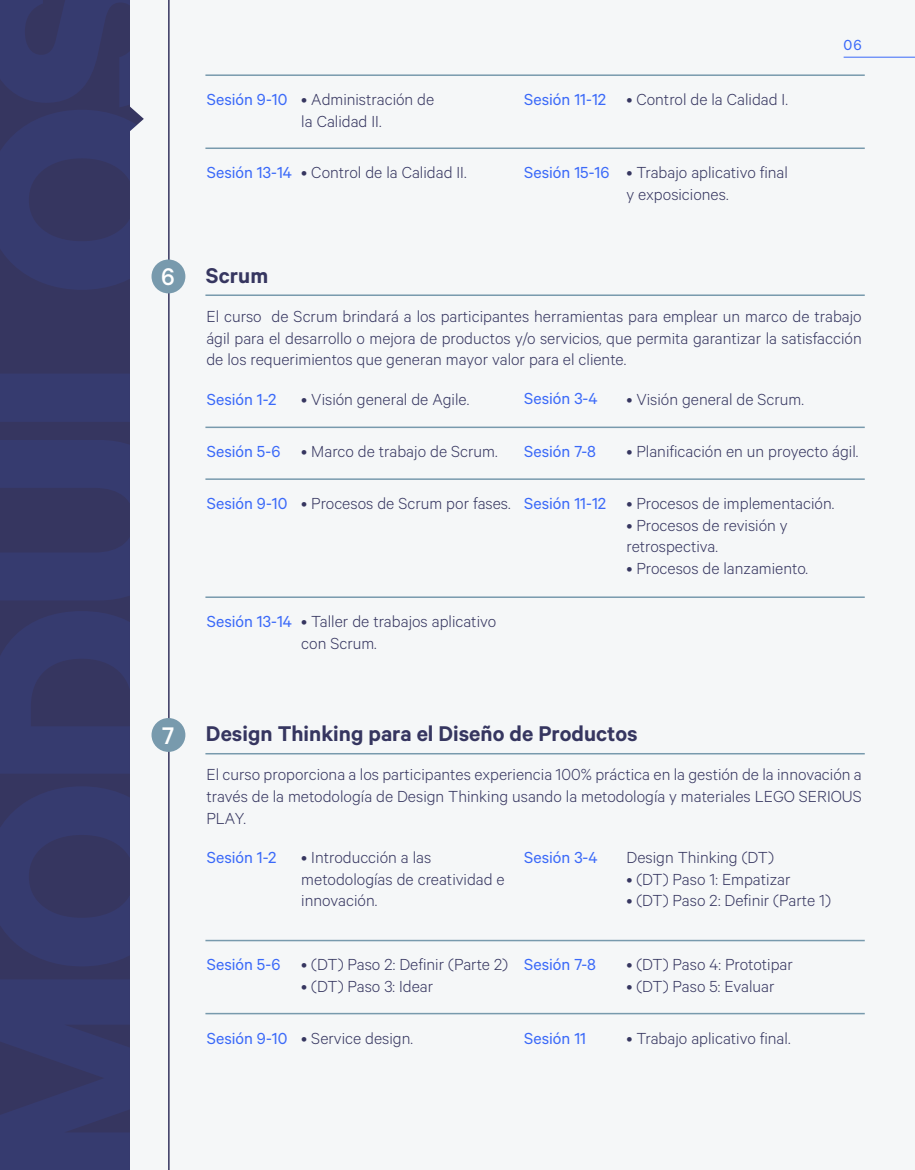
<style>
.page{position:relative;width:915px;height:1170px;background:#fff}
.page>*{position:absolute;margin:0;border:0;box-sizing:border-box;transform-origin:0 0}
.t1{font:500 27px "Calibre";color:#fff}
.t2{font:600 24px "Calibre";color:#363660}
.t3{font:300 18px/21.6px "Calibre";color:#363660}
.t4{font:18px "Calibre";color:#3a69f9}
.t5{font:16.5px "Calibre";color:#3a69f9}
</style>
<div class="page">
<div style="left:130px;top:0;width:784px;height:1169px;background:#f5f7f8"></div>
<div style="left:0;top:0;width:130px;height:1169px;background:#363660"></div>
<svg style="left:130px;top:106px;width:14px;height:25px"></svg>
<hr style="left:843px;top:57px;width:71px;height:1px;background:#3a69f9">
<hr style="left:205px;top:74px;width:659px;height:2px;background:#789aad">
<hr style="left:205px;top:147px;width:659px;height:2px;background:#789aad">
<hr style="left:205px;top:294px;width:659px;height:2px;background:#789aad">
<hr style="left:205px;top:753px;width:659px;height:1px;background:#789aad">
<hr style="left:205px;top:426px;width:659px;height:2px;background:#789aad">
<hr style="left:205px;top:939px;width:659px;height:2px;background:#789aad">
<hr style="left:205px;top:1012px;width:659px;height:2px;background:#789aad">
<hr style="left:205px;top:478px;width:659px;height:2px;background:#789aad">
<hr style="left:205px;top:596px;width:659px;height:2px;background:#789aad">
<hr style="left:168px;top:0;width:1px;height:1169px;background:#363660">
<div style="left:151px;top:259px;width:34px;height:34px;background:#789aad;border-radius:50%"></div>
<div style="left:151px;top:718px;width:34px;height:33px;background:#789aad;border-radius:50%"></div>
<h1 class="t1" style="left:161px;top:261px;width:15px">6</h1>
<h1 class="t1" style="left:162px;top:719px;width:14px">7</h1>
<p class="t4" style="left:207px;top:89px;width:82px">Sesión 9-10</p>
<p class="t4" style="left:207px;top:162px;width:87px">Sesión 13-14</p>
<p class="t3" style="left:301px;top:88px;width:134px">• Administración de la Calidad II.</p>
<p class="t3" style="left:301px;top:161px;width:167px">• Control de la Calidad II.</p>
<h2 class="t2" style="left:206px;top:261px;width:64px">Scrum</h2>
<p class="t4" style="left:524px;top:89px;width:83px">Sesión 11-12</p>
<p class="t3" style="left:626px;top:88px;width:163px">• Control de la Calidad I.</p>
<p class="t4" style="left:524px;top:162px;width:87px">Sesión 15-16</p>
<p class="t3" style="left:626px;top:161px;width:163px">• Trabajo aplicativo final y exposiciones.</p>
<p class="t5" style="left:843px;top:36px;width:19px">06</p>
<p class="t3" style="left:206px;top:305px;width:656px;text-align:justify">El curso de Scrum brindará a los participantes herramientas para emplear un marco de trabajo ágil para el desarrollo o mejora de productos y/o servicios, que permita garantizar la satisfacción de los requerimientos que generan mayor valor para el cliente.</p>
<p class="t4" style="left:207px;top:388px;width:71px">Sesión 1-2</p>
<p class="t3" style="left:301px;top:387px;width:169px">• Visión general de Agile.</p>
<p class="t4" style="left:524px;top:388px;width:75px">Sesión 3-4</p>
<p class="t3" style="left:626px;top:387px;width:179px">• Visión general de Scrum.</p>
<p class="t4" style="left:207px;top:441px;width:75px">Sesión 5-6</p>
<p class="t3" style="left:301px;top:440px;width:198px">• Marco de trabajo de Scrum.</p>
<p class="t4" style="left:524px;top:441px;width:73px">Sesión 7-8</p>
<p class="t3" style="left:626px;top:440px;width:233px">• Planificación en un proyecto ágil.</p>
<p class="t4" style="left:207px;top:493px;width:82px">Sesión 9-10</p>
<p class="t3" style="left:301px;top:492px;width:211px">• Procesos de Scrum por fases.</p>
<p class="t4" style="left:524px;top:493px;width:83px">Sesión 11-12</p>
<p class="t3" style="left:626px;top:492px;width:209px">• Procesos de implementación.</p>
<p class="t3" style="left:626px;top:513px;width:163px">• Procesos de revisión y retrospectiva.</p>
<p class="t3" style="left:626px;top:556px;width:183px">• Procesos de lanzamiento.</p>
<p class="t4" style="left:207px;top:611px;width:87px">Sesión 13-14</p>
<p class="t3" style="left:301px;top:610px;width:196px">• Taller de trabajos aplicativo con Scrum.</p>
<h2 class="t2" style="left:206px;top:719px;width:433px">Design Thinking para el Diseño de Productos</h2>
<p class="t3" style="left:206px;top:763px;width:656px;text-align:justify">El curso proporciona a los participantes experiencia 100% práctica en la gestión de la innovación a través de la metodología de Design Thinking usando la metodología y materiales LEGO SERIOUS PLAY.</p>
<p class="t4" style="left:207px;top:846px;width:71px">Sesión 1-2</p>
<p class="t3" style="left:301px;top:845px;width:205px">• Introducción a las metodologías de creatividad e innovación.</p>
<p class="t4" style="left:524px;top:846px;width:75px">Sesión 3-4</p>
<p class="t3" style="left:626px;top:845px;width:149px">Design Thinking (DT)</p>
<p class="t3" style="left:626px;top:867px;width:165px">• (DT) Paso 1: Empatizar</p>
<p class="t3" style="left:626px;top:888px;width:206px">• (DT) Paso 2: Definir (Parte 1)</p>
<p class="t4" style="left:207px;top:954px;width:75px">Sesión 5-6</p>
<p class="t4" style="left:207px;top:1027px;width:82px">Sesión 9-10</p>
<p class="t3" style="left:301px;top:953px;width:208px">• (DT) Paso 2: Definir (Parte 2)</p>
<p class="t3" style="left:301px;top:974px;width:133px">• (DT) Paso 3: Idear</p>
<p class="t3" style="left:301px;top:1026px;width:113px">• Service design.</p>
<p class="t4" style="left:524px;top:954px;width:73px">Sesión 7-8</p>
<p class="t4" style="left:524px;top:1027px;width:63px">Sesión 11</p>
<p class="t3" style="left:626px;top:953px;width:168px">• (DT) Paso 4: Prototipar</p>
<p class="t3" style="left:626px;top:974px;width:149px">• (DT) Paso 5: Evaluar</p>
<p class="t3" style="left:626px;top:1026px;width:165px">• Trabajo aplicativo final.</p>
</div>
